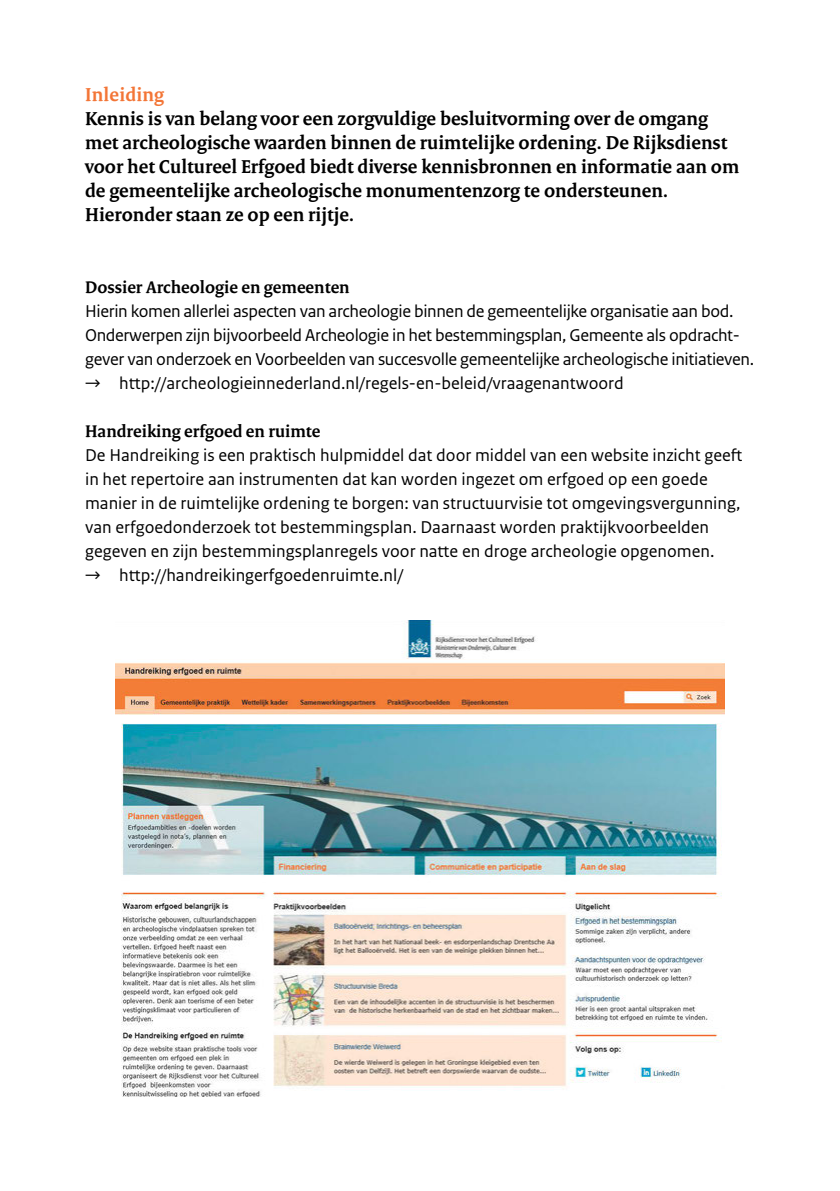
<style>
.page{position:relative;width:840px;height:1191px;background:#fff}
.page>*{position:absolute;margin:0;border:0;box-sizing:border-box;transform-origin:0 0}
.t1{font:700 20px/24px "Rijksoverheid Serif";color:#000}
.t2{font:700 20px "Rijksoverheid Serif";letter-spacing:.01em;color:#f37536}
.t3{font:18px/24px "Rijksoverheid Sans Text";color:#000}
.t4{font:18px/24px "Rijksoverheid Sans Text";letter-spacing:-.02em;color:#000}
.t5{font:700 18px "Rijksoverheid Serif";color:#000}
</style>
<div class="page">
<img style="left:116px;top:620px;width:607px;height:476px">
<p class="t2" style="left:85px;top:83px;width:81px">Inleiding</p>
<p class="t1" style="left:85px;top:106px;width:655px">Kennis is van belang voor een zorgvuldige besluitvorming over de omgang met archeologische waarden binnen de ruimtelijke ordening. De Rijksdienst voor het Cultureel Erfgoed biedt diverse kennisbronnen en informatie aan om de gemeentelijke archeologische monumentenzorg te ondersteunen.<br>Hieronder staan ze op een rijtje.</p>
<p class="t5" style="left:85px;top:276px;width:266px">Dossier Archeologie en gemeenten</p>
<p class="t4" style="left:85px;top:299px;width:670px">Hierin komen allerlei aspecten van archeologie binnen de gemeentelijke organisatie aan bod.<br>Onderwerpen zijn bijvoorbeeld Archeologie in het bestemmingsplan, Gemeente als opdracht&shy;gever van onderzoek en Voorbeelden van succesvolle gemeentelijke archeologische initiatieven.</p>
<p class="t3" style="left:85px;top:371px;width:540px">→ http://archeologieinnederland.nl/regels-en-beleid/vraagenantwoord</p>
<p class="t5" style="left:85px;top:420px;width:237px">Handreiking erfgoed en ruimte</p>
<p class="t3" style="left:85px;top:443px;width:658px">De Handreiking is een praktisch hulpmiddel dat door middel van een website inzicht geeft in het repertoire aan instrumenten dat kan worden ingezet om erfgoed op een goede manier in de ruimtelijke ordening te borgen: van structuurvisie tot omgevingsvergunning, van erfgoedonderzoek tot bestemmingsplan. Daarnaast worden praktijkvoorbeelden gegeven en zijn bestemmingsplanregels voor natte en droge archeologie opgenomen.</p>
<p class="t3" style="left:85px;top:563px;width:319px">→ http://handreikingerfgoedenruimte.nl/</p>
</div>
